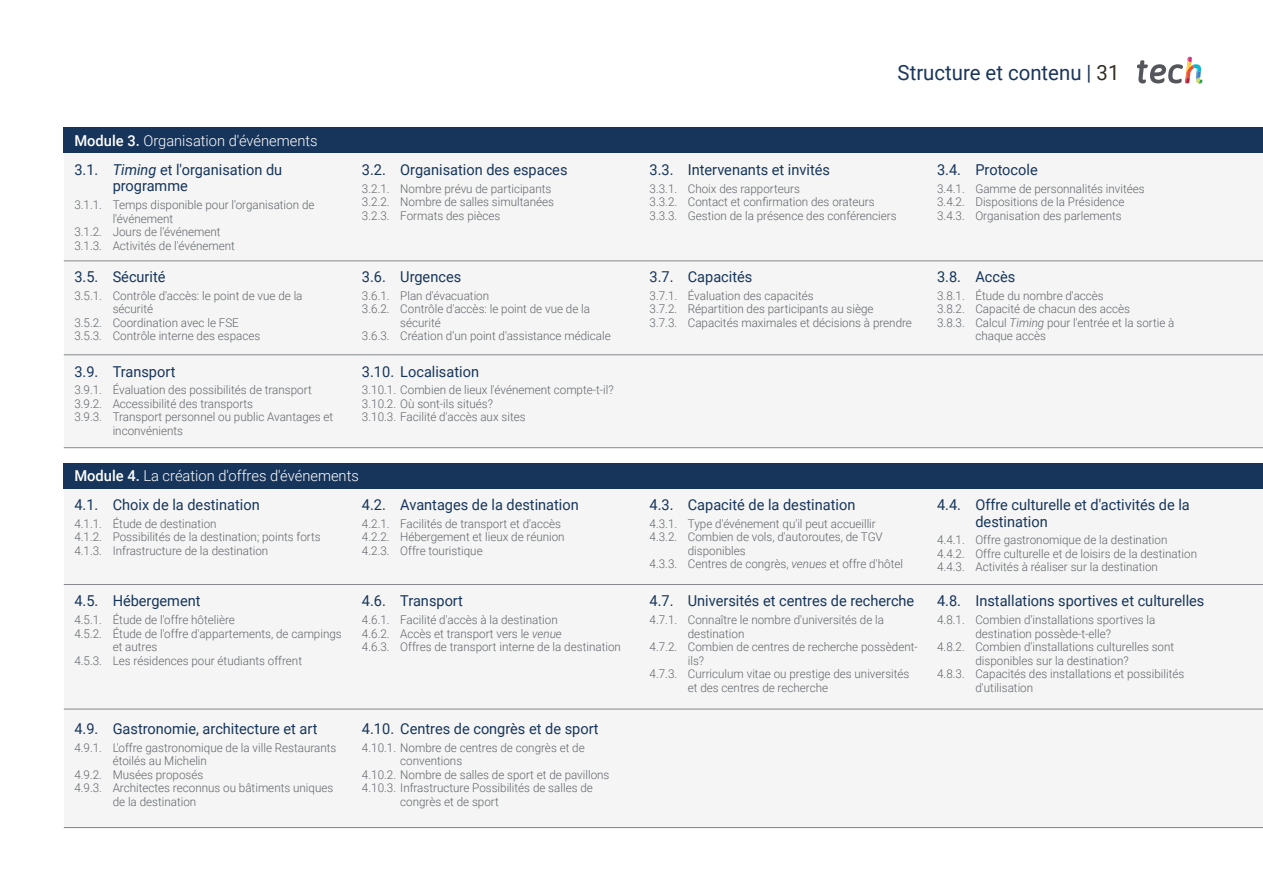
<style>
.page{position:relative;width:1263px;height:893px;background:#fff}
.page>*{position:absolute;margin:0;border:0;box-sizing:border-box;transform-origin:0 0}
.t1{font:21px "Roboto";color:#1a355c}
.t2{font:15px/16.5px "Roboto";color:#17355b}
.t3{font:300 15px "Roboto";color:#fff}
.t4{font:300 12px/13.5px "Roboto";color:#61646a}
.s1{font-weight:500}
.s2{font-style:italic}
.s3{color:#312e20}
</style>
<div class="page">
<svg style="left:1137px;top:57px;width:65px;height:27px"></svg>
<div style="left:64px;top:153px;width:1199px;height:295px;background:#f4f5f4"></div>
<div style="left:64px;top:128px;width:1199px;height:25px;background:#17355b"></div>
<hr style="left:64px;top:355px;width:1199px;height:1px;background:#878a8e">
<hr style="left:64px;top:447px;width:1199px;height:1px;background:#878a8e">
<hr style="left:64px;top:261px;width:1199px;height:1px;background:#878a8e">
<div style="left:64px;top:488px;width:1199px;height:341px;background:#f4f5f4"></div>
<div style="left:64px;top:463px;width:1199px;height:25px;background:#17355b"></div>
<hr style="left:64px;top:827px;width:1199px;height:1px;background:#878a8e">
<hr style="left:64px;top:584px;width:1199px;height:1px;background:#878a8e">
<hr style="left:64px;top:709px;width:1199px;height:1px;background:#878a8e">
<p class="t3" style="left:74px;top:130px;width:245px"><span class="s1">Module 3.</span> Organisation d'événements</p>
<p class="t2" style="left:113px;top:161px;width:171px;text-indent:-38px">3.1. <span class="s2">Timing</span> et l'organisation du programme</p>
<p class="t4" style="left:74px;top:198px;width:242px">3.1.1. Temps disponible pour l'organisation de</p>
<p class="t4" style="left:113px;top:211px;width:62px">l'événement</p>
<p class="t4" style="left:74px;top:225px;width:148px">3.1.2. Jours de l'événement</p>
<p class="t4" style="left:74px;top:238px;width:162px">3.1.3. Activités de l'événement</p>
<p class="t2" style="left:74px;top:268px;width:93px">3.5. Sécurité</p>
<p class="t4" style="left:74px;top:288px;width:230px">3.5.1. Contrôle d'accès: le point de vue de la</p>
<p class="t4" style="left:113px;top:302px;width:42px">sécurité</p>
<p class="t4" style="left:74px;top:315px;width:166px">3.5.2. Coordination avec le FSE</p>
<p class="t4" style="left:74px;top:329px;width:187px">3.5.3. Contrôle interne des espaces</p>
<p class="t2" style="left:74px;top:362px;width:103px">3.9. Transport</p>
<p class="t4" style="left:74px;top:383px;width:239px">3.9.1. Évaluation des possibilités de transport</p>
<p class="t4" style="left:74px;top:396px;width:180px">3.9.2. Accessibilité des transports</p>
<p class="t4" style="left:74px;top:410px;width:260px">3.9.3. Transport personnel ou public Avantages et</p>
<p class="t4" style="left:113px;top:423px;width:72px">inconvénients</p>
<p class="t2" style="left:362px;top:161px;width:207px">3.2. Organisation des espaces</p>
<p class="t4" style="left:362px;top:181px;width:193px">3.2.1. Nombre prévu de participants<br>3.2.2. Nombre de salles simultanées<br>3.2.3. Formats des pièces</p>
<p class="t2" style="left:362px;top:268px;width:101px">3.6. Urgences</p>
<p class="t4" style="left:362px;top:288px;width:129px">3.6.1. Plan d'évacuation</p>
<p class="t4" style="left:362px;top:302px;width:230px">3.6.2. Contrôle d'accès: le point de vue de la</p>
<p class="t4" style="left:400px;top:315px;width:42px">sécurité</p>
<p class="t4" style="left:362px;top:329px;width:250px">3.6.3. Création d'un point d'assistance médicale</p>
<p class="t2" style="left:362px;top:362px;width:119px">3.10. Localisation</p>
<p class="t4" style="left:362px;top:383px;width:253px">3.10.1. Combien de lieux l'événement compte-t-il?<br>3.10.2. Où sont-ils situés?<br>3.10.3. Facilité d'accès aux sites</p>
<p class="t3" style="left:74px;top:465px;width:286px"><span class="s1">Module 4.</span> La création d'offres d'événements</p>
<p class="t2" style="left:74px;top:496px;width:187px">4.1. Choix de la destination</p>
<p class="t4" style="left:74px;top:516px;width:248px">4.1.1. Étude de destination<br>4.1.2. Possibilités de la destination; points forts<br>4.1.3. Infrastructure de la destination</p>
<p class="t2" style="left:74px;top:592px;width:128px">4.5. Hébergement</p>
<p class="t4" style="left:74px;top:613px;width:162px">4.5.1. Étude de l'offre hôtelière</p>
<p class="t4" style="left:74px;top:626px;width:269px">4.5.2. Étude de l'offre d'appartements, de campings</p>
<p class="t4" style="left:113px;top:640px;width:46px">et autres</p>
<p class="t4" style="left:74px;top:653px;width:229px">4.5.3. Les résidences pour étudiants offrent</p>
<p class="t2" style="left:362px;top:496px;width:218px">4.2. Avantages de la destination</p>
<p class="t4" style="left:362px;top:516px;width:204px">4.2.1. Facilités de transport et d'accès<br>4.2.2. Hébergement et lieux de réunion<br>4.2.3. Offre touristique</p>
<p class="t2" style="left:362px;top:592px;width:103px">4.6. Transport</p>
<p class="t4" style="left:362px;top:613px;width:260px">4.6.1. Facilité d'accès à la destination<br>4.6.2. Accès et transport vers le <span class="s2">venue<br></span>4.6.3. Offres de transport interne de la destination</p>
<p class="t2" style="left:74px;top:720px;width:245px">4.9. Gastronomie, architecture et art</p>
<p class="t4" style="left:74px;top:740px;width:264px">4.9.1. L'offre gastronomique de la ville Restaurants</p>
<p class="t4" style="left:113px;top:754px;width:96px">étoilés au Michelin</p>
<p class="t4" style="left:74px;top:767px;width:130px">4.9.2. Musées proposés</p>
<p class="t4" style="left:74px;top:781px;width:260px">4.9.3. Architectes reconnus ou bâtiments uniques</p>
<p class="t4" style="left:113px;top:794px;width:85px">de la destination</p>
<p class="t2" style="left:362px;top:720px;width:238px">4.10. Centres de congrès et de sport</p>
<p class="t4" style="left:362px;top:740px;width:224px">4.10.1. Nombre de centres de congrès et de</p>
<p class="t4" style="left:400px;top:754px;width:63px">conventions</p>
<p class="t4" style="left:362px;top:767px;width:249px">4.10.2. Nombre de salles de sport et de pavillons</p>
<p class="t4" style="left:362px;top:781px;width:232px">4.10.3. Infrastructure Possibilités de salles de</p>
<p class="t4" style="left:400px;top:794px;width:100px">congrès et de sport</p>
<h1 class="t1" style="left:898px;top:57px;width:223px">Structure et contenu | <span class="s3">31</span></h1>
<p class="t2" style="left:649px;top:161px;width:182px">3.3. Intervenants et invités</p>
<p class="t4" style="left:649px;top:181px;width:249px">3.3.1. Choix des rapporteurs<br>3.3.2. Contact et confirmation des orateurs<br>3.3.3. Gestion de la présence des conférenciers</p>
<p class="t2" style="left:649px;top:268px;width:104px">3.7. Capacités</p>
<p class="t4" style="left:649px;top:288px;width:264px">3.7.1. Évaluation des capacités<br>3.7.2. Répartition des participants au siège<br>3.7.3. Capacités maximales et décisions à prendre</p>
<p class="t2" style="left:937px;top:161px;width:102px">3.4. Protocole</p>
<p class="t4" style="left:937px;top:181px;width:209px">3.4.1. Gamme de personnalités invitées<br>3.4.2. Dispositions de la Présidence<br>3.4.3. Organisation des parlements</p>
<p class="t2" style="left:937px;top:268px;width:80px">3.8. Accès</p>
<p class="t4" style="left:937px;top:288px;width:168px">3.8.1. Étude du nombre d'accès</p>
<p class="t4" style="left:937px;top:302px;width:194px">3.8.2. Capacité de chacun des accès</p>
<p class="t4" style="left:937px;top:315px;width:239px">3.8.3. Calcul <span class="s2">Timing</span> pour l'entrée et la sortie à</p>
<p class="t4" style="left:975px;top:329px;width:72px">chaque accès</p>
<p class="t2" style="left:649px;top:496px;width:207px">4.3. Capacité de la destination</p>
<p class="t4" style="left:649px;top:516px;width:228px">4.3.1. Type d'événement qu'il peut accueillir</p>
<p class="t4" style="left:649px;top:530px;width:235px">4.3.2. Combien de vols, d'autoroutes, de TGV</p>
<p class="t4" style="left:688px;top:543px;width:59px">disponibles</p>
<p class="t4" style="left:649px;top:557px;width:255px">4.3.3. Centres de congrès, <span class="s2">venues</span> et offre d'hôtel</p>
<p class="t2" style="left:649px;top:592px;width:266px">4.7. Universités et centres de recherche</p>
<p class="t4" style="left:649px;top:613px;width:236px">4.7.1. Connaître le nombre d'universités de la</p>
<p class="t4" style="left:688px;top:626px;width:58px">destination</p>
<p class="t4" style="left:649px;top:640px;width:270px">4.7.2. Combien de centres de recherche possèdent-</p>
<p class="t4" style="left:688px;top:653px;width:18px">ils?</p>
<p class="t4" style="left:649px;top:667px;width:261px">4.7.3. Curriculum vitae ou prestige des universités</p>
<p class="t4" style="left:688px;top:680px;width:142px">et des centres de recherche</p>
<p class="t2" style="left:975px;top:496px;width:216px;text-indent:-38px">4.4. Offre culturelle et d'activités de la destination</p>
<p class="t4" style="left:937px;top:533px;width:261px">4.4.1. Offre gastronomique de la destination<br>4.4.2. Offre culturelle et de loisirs de la destination<br>4.4.3. Activités à réaliser sur la destination</p>
<p class="t2" style="left:937px;top:592px;width:269px">4.8. Installations sportives et culturelles</p>
<p class="t4" style="left:937px;top:613px;width:220px">4.8.1. Combien d'installations sportives la</p>
<p class="t4" style="left:975px;top:626px;width:137px">destination possède-t-elle?</p>
<p class="t4" style="left:937px;top:640px;width:239px">4.8.2. Combien d'installations culturelles sont</p>
<p class="t4" style="left:975px;top:653px;width:155px">disponibles sur la destination?</p>
<p class="t4" style="left:937px;top:667px;width:249px">4.8.3. Capacités des installations et possibilités</p>
<p class="t4" style="left:975px;top:680px;width:59px">d'utilisation</p>
</div>
